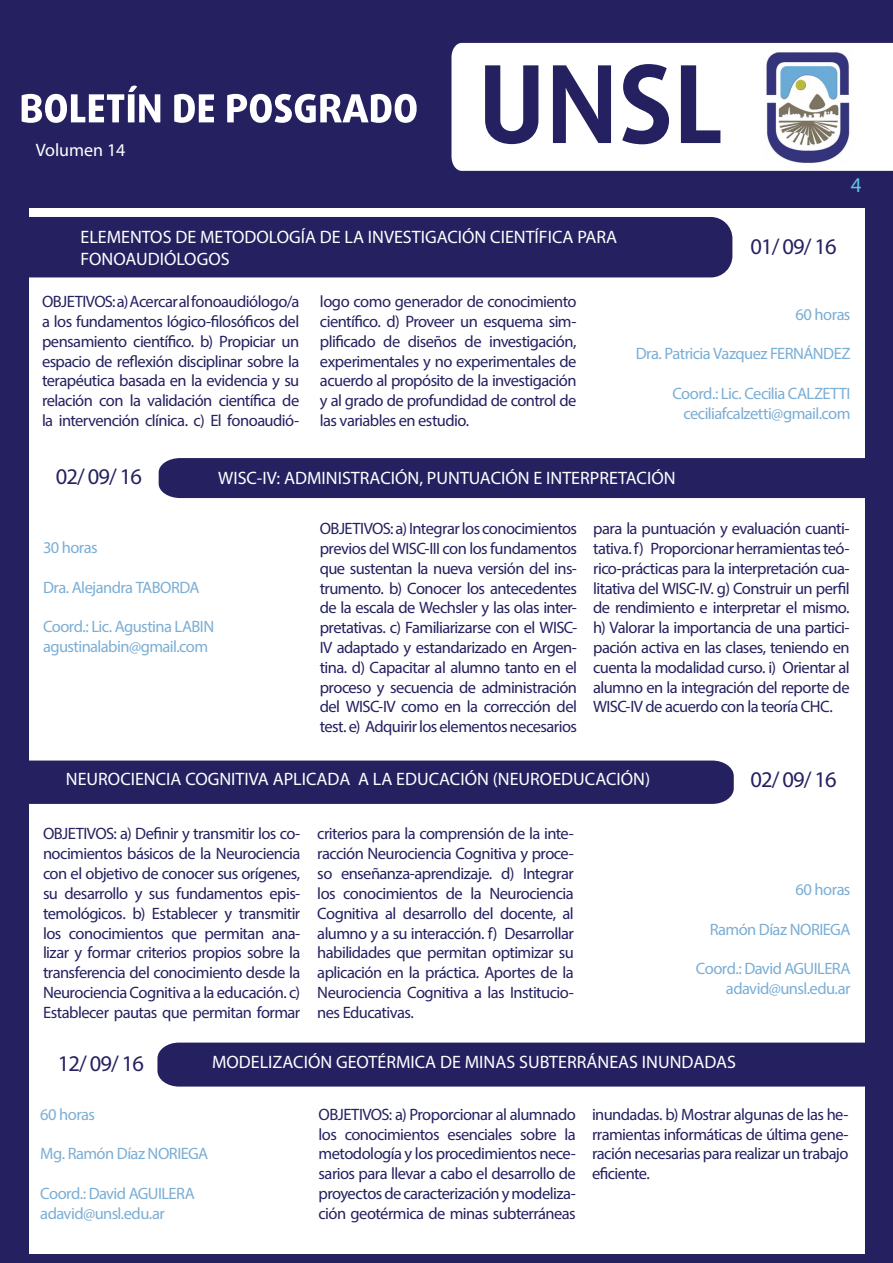
<style>
.page{position:relative;width:893px;height:1263px;background:#252161}
.page>*{position:absolute;margin:0;border:0;box-sizing:border-box;transform-origin:0 0}
.fecha{font:22.5px "Myriad Pro";letter-spacing:-.04em;color:#252161}
.Estilo_de_párrafo_2{font:21px "Myriad Pro";color:#64c2e7}
.titulos{font:18px/21.6px "Myriad Pro";color:#fff}
.Estilo_de_párrafo_1{font:16.5px/19.8px "Myriad Pro";letter-spacing:-.035em;color:#252161;text-align:justify}
.derecha-org1{font:16.5px "Myriad Pro";letter-spacing:-.035em;color:#7baed5}
.izq{font:16.5px "Myriad Pro";letter-spacing:-.035em;color:#7baed5}
</style>
<div class="page">
<div style="left:451px;top:43px;width:442px;height:128px;background:#fff"></div>
<svg style="left:22px;top:85px;width:138px;height:38px"></svg>
<svg style="left:174px;top:93px;width:40px;height:30px"></svg>
<svg style="left:227px;top:93px;width:190px;height:30px"></svg>
<svg style="left:485px;top:57px;width:53px;height:87px"></svg>
<svg style="left:553px;top:57px;width:58px;height:86px"></svg>
<svg style="left:622px;top:56px;width:47px;height:88px"></svg>
<svg style="left:681px;top:57px;width:39px;height:86px"></svg>
<div style="left:29px;top:208px;width:835px;height:1045px;background:#fff"></div>
<img style="left:763px;top:49px;width:89px;height:114px">
<div style="left:29px;top:760px;width:705px;height:44px;background:#252161"></div>
<div style="left:159px;top:458px;width:706px;height:40px;background:#252161"></div>
<div style="left:5px;top:217px;width:727px;height:60px;background:#252161;border-radius:22px"></div>
<div style="left:157px;top:1042px;width:708px;height:44px;background:#252161"></div>
<p class="titulos" style="left:36px;top:139px;width:91px">Volumen 14</p>
<p class="Estilo_de_párrafo_2" style="left:851px;top:172px;width:12px">4</p>
<p class="Estilo_de_párrafo_2" style="left:851px;top:173px;width:12px">6</p>
<p class="titulos" style="left:80px;top:226px;width:538px">ELEMENTOS DE METODOLOGÍA DE LA INVESTIGACIÓN CIENTÍFICA PARA<br>FONOAUDIÓLOGOS</p>
<p class="fecha" style="left:750px;top:233px;width:88px">01/ 09/ 16</p>
<p class="Estilo_de_párrafo_1" style="left:320px;top:292px;width:258px">logo como generador de conocimiento científico. d) Proveer un esquema sim&shy;plificado de diseños de investigación, experimentales y no experimentales de acuerdo al propósito de la investigación y al grado de profundidad de control de las variables en estudio.</p>
<p class="Estilo_de_párrafo_1" style="left:42px;top:292px;width:259px">OBJETIVOS: a) Acercar al fonoaudiólogo/a a los fundamentos lógico-filosóficos del pensamiento científico. b) Propiciar un espacio de reflexión disciplinar sobre la terapéutica basada en la evidencia y su relación con la validación científica de la intervención clínica. c) El fonoaudió-</p>
<p class="derecha-org1" style="left:796px;top:304px;width:56px">60 horas</p>
<p class="derecha-org1" style="left:636px;top:343px;width:216px">Dra. Patricia Vazquez FERNÁNDEZ</p>
<p class="derecha-org1" style="left:672px;top:383px;width:179px">Coord.: Lic. Cecilia CALZETTI</p>
<p class="derecha-org1" style="left:683px;top:403px;width:169px">ceciliafcalzetti@gmail.com</p>
<p class="fecha" style="left:56px;top:462px;width:88px">02/ 09/ 16</p>
<p class="titulos" style="left:218px;top:467px;width:459px">WISC-IV: ADMINISTRACIÓN, PUNTUACIÓN E INTERPRETACIÓN</p>
<p class="derecha-org1" style="left:43px;top:537px;width:56px">30 horas</p>
<p class="derecha-org1" style="left:43px;top:577px;width:158px">Dra. Alejandra TABORDA</p>
<p class="derecha-org1" style="left:43px;top:617px;width:173px">Coord.: Lic. Agustina LABIN</p>
<p class="derecha-org1" style="left:43px;top:636px;width:167px">agustinalabin@gmail.com</p>
<p class="Estilo_de_párrafo_1" style="left:320px;top:518px;width:259px">OBJETIVOS: a) Integrar los conocimientos previos del WISC-III con los fundamentos que sustentan la nueva versión del ins&shy;trumento. b) Conocer los antecedentes de la escala de Wechsler y las olas inter&shy;pretativas. c) Familiarizarse con el WISC-IV adaptado y estandarizado en Argen&shy;tina. d) Capacitar al alumno tanto en el proceso y secuencia de administración del WISC-IV como en la corrección del test. e) Adquirir los elementos necesarios</p>
<p class="Estilo_de_párrafo_1" style="left:593px;top:518px;width:258px">para la puntuación y evaluación cuanti&shy;tativa. f) Proporcionar herramientas teó&shy;rico-prácticas para la interpretación cua&shy;litativa del WISC-IV. g) Construir un perfil de rendimiento e interpretar el mismo. h) Valorar la importancia de una partici&shy;pación activa en las clases, teniendo en cuenta la modalidad curso. i) Orientar al alumno en la integración del reporte de WISC-IV de acuerdo con la teoría CHC.</p>
<p class="titulos" style="left:66px;top:767px;width:586px">NEUROCIENCIA COGNITIVA APLICADA A LA EDUCACIÓN (NEUROEDUCACIÓN)</p>
<p class="fecha" style="left:750px;top:765px;width:88px">02/ 09/ 16</p>
<p class="Estilo_de_párrafo_1" style="left:43px;top:824px;width:259px">OBJETIVOS: a) Definir y transmitir los co&shy;nocimientos básicos de la Neurociencia con el objetivo de conocer sus orígenes, su desarrollo y sus fundamentos epis&shy;temológicos. b) Establecer y transmitir los conocimientos que permitan ana&shy;lizar y formar criterios propios sobre la transferencia del conocimiento desde la Neurociencia Cognitiva a la educación. c)<br>Establecer pautas que permitan formar</p>
<p class="Estilo_de_párrafo_1" style="left:317px;top:824px;width:258px">criterios para la comprensión de la inte&shy;racción Neurociencia Cognitiva y proce&shy;so enseñanza-aprendizaje. d) Integrar los conocimientos de la Neurociencia Cognitiva al desarrollo del docente, al alumno y a su interacción. f) Desarrollar habilidades que permitan optimizar su aplicación en la práctica. Aportes de la Neurociencia Cognitiva a las Institucio&shy;nes Educativas.</p>
<p class="izq" style="left:796px;top:879px;width:56px">60 horas</p>
<p class="izq" style="left:710px;top:919px;width:142px">Ramón Díaz NORIEGA</p>
<p class="izq" style="left:696px;top:959px;width:156px">Coord.: David AGUILERA</p>
<p class="izq" style="left:726px;top:978px;width:126px">adavid@unsl.edu.ar</p>
<p class="fecha" style="left:58px;top:1049px;width:88px">12/ 09/ 16</p>
<p class="titulos" style="left:212px;top:1050px;width:525px">MODELIZACIÓN GEOTÉRMICA DE MINAS SUBTERRÁNEAS INUNDADAS</p>
<p class="izq" style="left:40px;top:1104px;width:56px">60 horas</p>
<p class="izq" style="left:40px;top:1144px;width:170px">Mg. Ramón Díaz NORIEGA</p>
<p class="izq" style="left:40px;top:1183px;width:156px">Coord.: David AGUILERA</p>
<p class="izq" style="left:40px;top:1203px;width:126px">adavid@unsl.edu.ar</p>
<p class="Estilo_de_párrafo_1" style="left:319px;top:1104px;width:259px">OBJETIVOS: a) Proporcionar al alumnado los conocimientos esenciales sobre la metodología y los procedimientos nece&shy;sarios para llevar a cabo el desarrollo de proyectos de caracterización y modeliza&shy;ción geotérmica de minas subterráneas</p>
<p class="Estilo_de_párrafo_1" style="left:592px;top:1104px;width:258px">inundadas. b) Mostrar algunas de las he&shy;rramientas informáticas de última gene&shy;ración necesarias para realizar un trabajo eficiente.</p>
</div>
